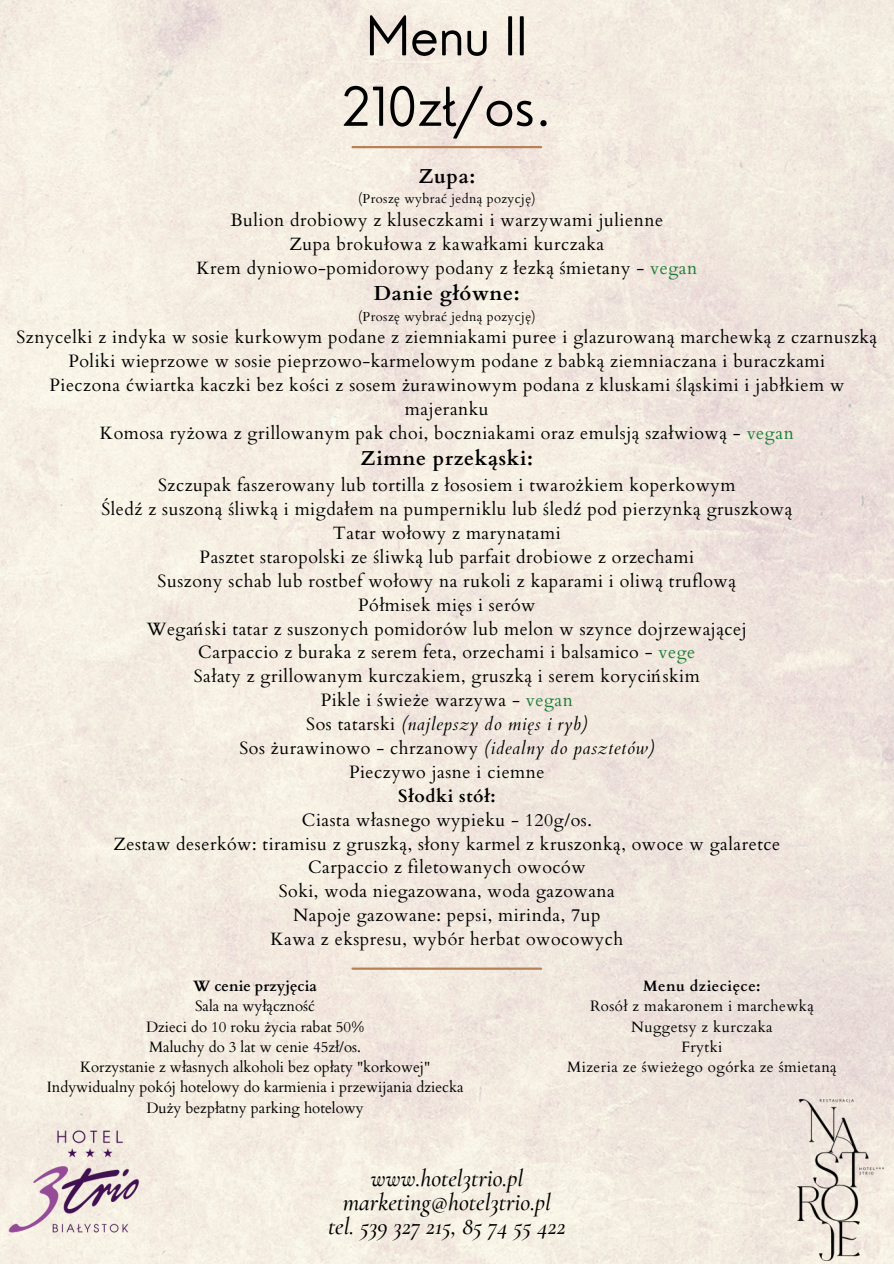
<style>
.page{position:relative;width:894px;height:1264px;background:#fff}
.page>*{position:absolute;margin:0;border:0;box-sizing:border-box;transform-origin:0 0}
.t1{font:300 52.2px "Nourd";color:#000}
.t2{font:italic 500 24.3px/23.7px "Cormorant Garamond";color:#000;text-align:center}
.t3{font:700 20.25px "Cardo";letter-spacing:.03em;color:#000}
.t4{font:17.85px/23.9px "Cardo";letter-spacing:.03em;color:#000;text-align:center}
.t5{font:15px "Cardo";color:#000}
.t6{font:15px "Cardo";letter-spacing:.03em;color:#000}
.t7{font:700 15px "Cardo";color:#000}
.t8{font:700 15px "Cardo";letter-spacing:.03em;color:#000}
.t9{font:13.05px "Cardo";letter-spacing:.03em;color:#000}
.s1{color:#1d7d35}
.s2{font-style:italic}
.s3{font-weight:700}
</style>
<div class="page">
<img style="left:0;top:0;width:893px;height:1263px">
<hr style="left:352px;top:146px;width:189px;height:2px;background:#b58159">
<hr style="left:352px;top:967px;width:189px;height:2px;background:#b58159">
<img style="left:0;top:1090px;width:173px;height:173px">
<img style="left:797px;top:1099px;width:85px;height:161px">
<h1 class="t1" style="left:366px;top:3px;width:163px">Menu II</h1>
<h3 class="t1" style="left:341px;top:74px;width:212px">210zł/os.</h3>
<h1 class="t3" style="left:418px;top:163px;width:58px">Zupa:</h1>
<h1 class="t9" style="left:358px;top:190px;width:179px">(Proszę wybrać jedną pozycję)</h1>
<h1 class="t4" style="left:196px;top:209px;width:502px">Bulion drobiowy z kluseczkami i warzywami julienne<br>Zupa brokułowa z kawałkami kurczaka<br>Krem dyniowo-pomidorowy podany z łezką śmietany - <span class="s1">vegan</span></h1>
<h1 class="t3" style="left:374px;top:280px;width:147px">Danie główne:</h1>
<h1 class="t9" style="left:358px;top:308px;width:179px">(Proszę wybrać jedną pozycję)</h1>
<h1 class="t4" style="left:17px;top:326px;width:861px">Sznycelki z indyka w sosie kurkowym podane z ziemniakami puree i glazurowaną marchewką z czarnuszką Poliki wieprzowe w sosie pieprzowo-karmelowym podane z babką ziemniaczana i buraczkami<br>Pieczona ćwiartka kaczki bez kości z sosem żurawinowym podana z kluskami śląskimi i jabłkiem w majeranku<br>Komosa ryżowa z grillowanym pak choi, boczniakami oraz emulsją szałwiową - <span class="s1">vegan</span></h1>
<h1 class="t3" style="left:360px;top:445px;width:174px">Zimne przekąski:</h1>
<h1 class="t4" style="left:101px;top:473px;width:692px">Szczupak faszerowany lub tortilla z łososiem i twarożkiem koperkowym<br>Śledź z suszoną śliwką i migdałem na pumperniklu lub śledź pod pierzynką gruszkową Tatar wołowy z marynatami<br>Pasztet staropolski ze śliwką lub parfait drobiowe z orzechami<br>Suszony schab lub rostbef wołowy na rukoli z kaparami i oliwą truflową<br>Półmisek mięs i serów<br>Wegański tatar z suszonych pomidorów lub melon w szynce dojrzewającej<br>Carpaccio z buraka z serem feta, orzechami i balsamico - <span class="s1">vege<br></span>Sałaty z grillowanym kurczakiem, gruszką i serem korycińskim<br>Pikle i świeże warzywa - <span class="s1">vegan<br></span>Sos tatarski <span class="s2">(najlepszy do mięs i ryb)<br></span>Sos żurawinowo - chrzanowy <span class="s2">(idealny do pasztetów)<br></span>Pieczywo jasne i ciemne<br><span class="s3">Słodki stół:<br></span>Ciasta własnego wypieku - 120g/os.<br>Zestaw deserków: tiramisu z gruszką, słony karmel z kruszonką, owoce w galaretce Carpaccio z filetowanych owoców<br>Soki, woda niegazowana, woda gazowana<br>Napoje gazowane: pepsi, mirinda, 7up<br>Kawa z ekspresu, wybór herbat owocowych</h1>
<p class="t7" style="left:193px;top:976px;width:125px">W cenie przyjęcia</p>
<p class="t5" style="left:195px;top:996px;width:121px">Sala na wyłączność</p>
<p class="t5" style="left:146px;top:1016px;width:219px">Dzieci do 10 roku życia rabat 50%</p>
<p class="t5" style="left:149px;top:1036px;width:213px">Maluchy do 3 lat w cenie 45zł/os.</p>
<p class="t5" style="left:80px;top:1057px;width:351px">Korzystanie z własnych alkoholi bez opłaty "korkowej"</p>
<p class="t5" style="left:47px;top:1077px;width:418px">Indywidualny pokój hotelowy do karmienia i przewijania dziecka</p>
<h2 class="t5" style="left:146px;top:1097px;width:219px">Duży bezpłatny parking hotelowy</h2>
<p class="t8" style="left:643px;top:976px;width:119px">Menu dziecięce:</p>
<p class="t6" style="left:590px;top:996px;width:225px">Rosół z makaronem i marchewką</p>
<p class="t6" style="left:631px;top:1016px;width:143px">Nuggetsy z kurczaka</p>
<p class="t5" style="left:681px;top:1036px;width:43px">Frytki</p>
<p class="t6" style="left:567px;top:1057px;width:271px">Mizeria ze świeżego ogórka ze śmietaną</p>
<p class="t2" style="left:328px;top:1166px;width:239px">www.hotel3trio.pl marketing@hotel3trio.pl tel. 539 327 215, 85 74 55 422</p>
</div>
